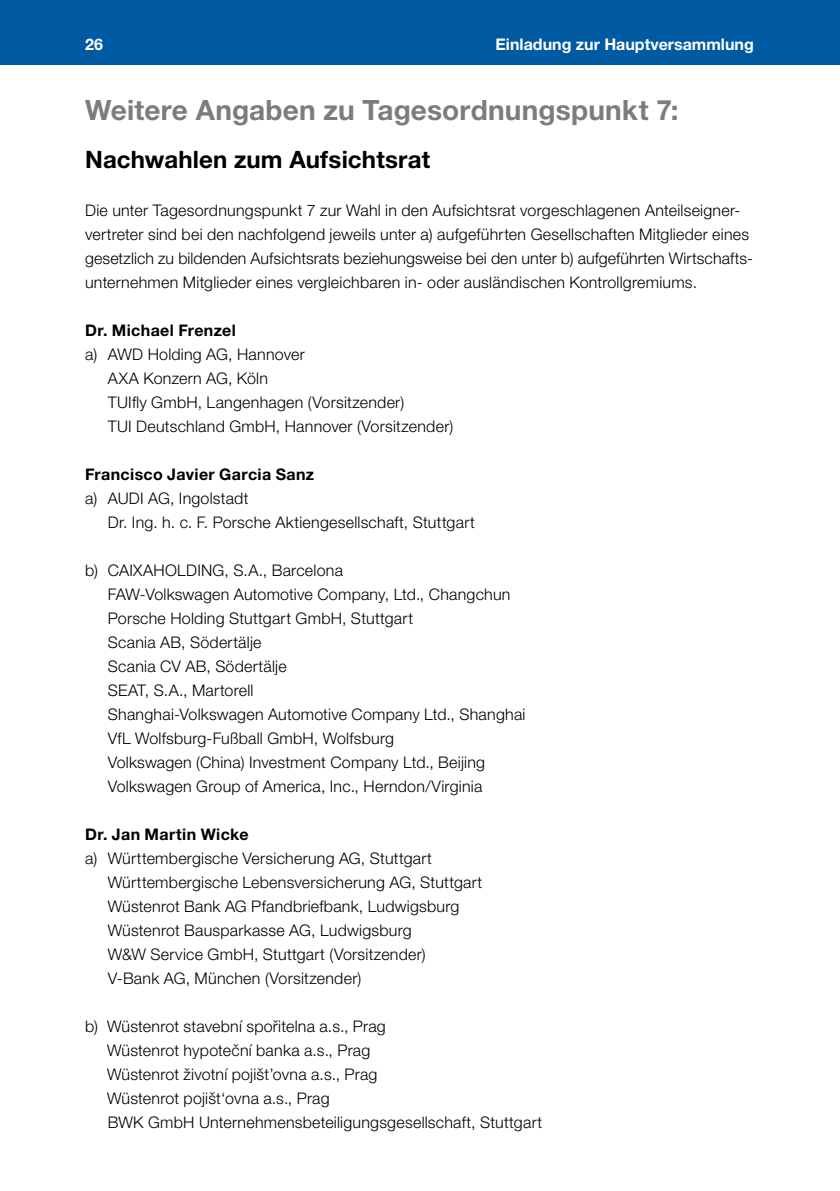
<style>
.page{position:relative;width:840px;height:1191px;background:#fff}
.page>*{position:absolute;margin:0;border:0;box-sizing:border-box;transform-origin:0 0}
.t1{font:700 28px "Helvetica Neue LT Pro";letter-spacing:.005em;color:#7b7c7e}
.t2{font:700 24px "Helvetica Neue LT Pro";letter-spacing:.005em;color:#000}
.t3{font:300 16px/24px "Helvetica Neue LT Pro";letter-spacing:.015em;color:#000}
.t4{font:700 16px "Helvetica Neue LT Pro";letter-spacing:.025em;color:#000}
.t5{font:700 16px "Helvetica Neue LT Pro";color:#fff}
</style>
<div class="page">
<div style="left:0;top:0;width:839px;height:65px;background:#005aa1"></div>
<p class="t5" style="left:85px;top:34px;width:19px">26</p>
<p class="t5" style="left:495px;top:34px;width:260px">Einladung zur Hauptversammlung</p>
<h1 class="t1" style="left:85px;top:92px;width:594px">Weitere Angaben zu Tagesordnungspunkt 7:</h1>
<h2 class="t2" style="left:85px;top:144px;width:346px">Nachwahlen zum Aufsichtsrat</h2>
<p class="t3" style="left:85px;top:198px;width:669px">Die unter Tagesordnungspunkt 7 zur Wahl in den Aufsichtsrat vorgeschlagenen Anteilseigner&shy;vertreter sind bei den nachfolgend jeweils unter a) aufgeführten Gesellschaften Mitglieder eines gesetzlich zu bildenden Aufsichtsrats beziehungsweise bei den unter b) aufgeführten Wirtschafts&shy;unternehmen Mitglieder eines vergleichbaren in- oder ausländischen Kontrollgremiums.</p>
<p class="t4" style="left:85px;top:320px;width:152px">Dr. Michael Frenzel</p>
<p class="t3" style="left:108px;top:342px;width:347px;text-indent:-23px">a) AWD Holding AG, Hannover<br>AXA Konzern AG, Köln<br>TUIfly GmbH, Langenhagen (Vorsitzender)<br>TUI Deutschland GmbH, Hannover (Vorsitzender)</p>
<p class="t4" style="left:85px;top:464px;width:230px">Francisco Javier Garcia Sanz</p>
<p class="t3" style="left:108px;top:486px;width:368px;text-indent:-23px">a) AUDI AG, Ingolstadt<br>Dr. Ing. h. c. F. Porsche Aktiengesellschaft, Stuttgart</p>
<p class="t3" style="left:108px;top:558px;width:419px;text-indent:-23px">b) CAIXAHOLDING, S.A., Barcelona<br>FAW-Volkswagen Automotive Company, Ltd., Changchun Porsche Holding Stuttgart GmbH, Stuttgart<br>Scania AB, Södertälje<br>Scania CV AB, Södertälje<br>SEAT, S.A., Martorell<br>Shanghai-Volkswagen Automotive Company Ltd., Shanghai VfL Wolfsburg-Fußball GmbH, Wolfsburg<br>Volkswagen (China) Investment Company Ltd., Beijing Volkswagen Group of America, Inc., Herndon/Virginia</p>
<p class="t4" style="left:85px;top:824px;width:165px">Dr. Jan Martin Wicke</p>
<p class="t3" style="left:108px;top:846px;width:376px;text-indent:-23px">a) Württembergische Versicherung AG, Stuttgart Württembergische Lebensversicherung AG, Stuttgart Wüstenrot Bank AG Pfandbriefbank, Ludwigsburg Wüstenrot Bausparkasse AG, Ludwigsburg<br>W&amp;W Service GmbH, Stuttgart (Vorsitzender)<br>V-Bank AG, München (Vorsitzender)</p>
<p class="t3" style="left:107px;top:1014px;width:436px;text-indent:-22px">b) Wüstenrot stavební spořitelna a.s., Prag<br>Wüstenrot hypoteční banka a.s., Prag<br>Wüstenrot životní pojišt’ovna a.s., Prag<br>Wüstenrot pojišt‘ovna a.s., Prag<br>BWK GmbH Unternehmensbeteiligungsgesellschaft, Stuttgart</p>
</div>
